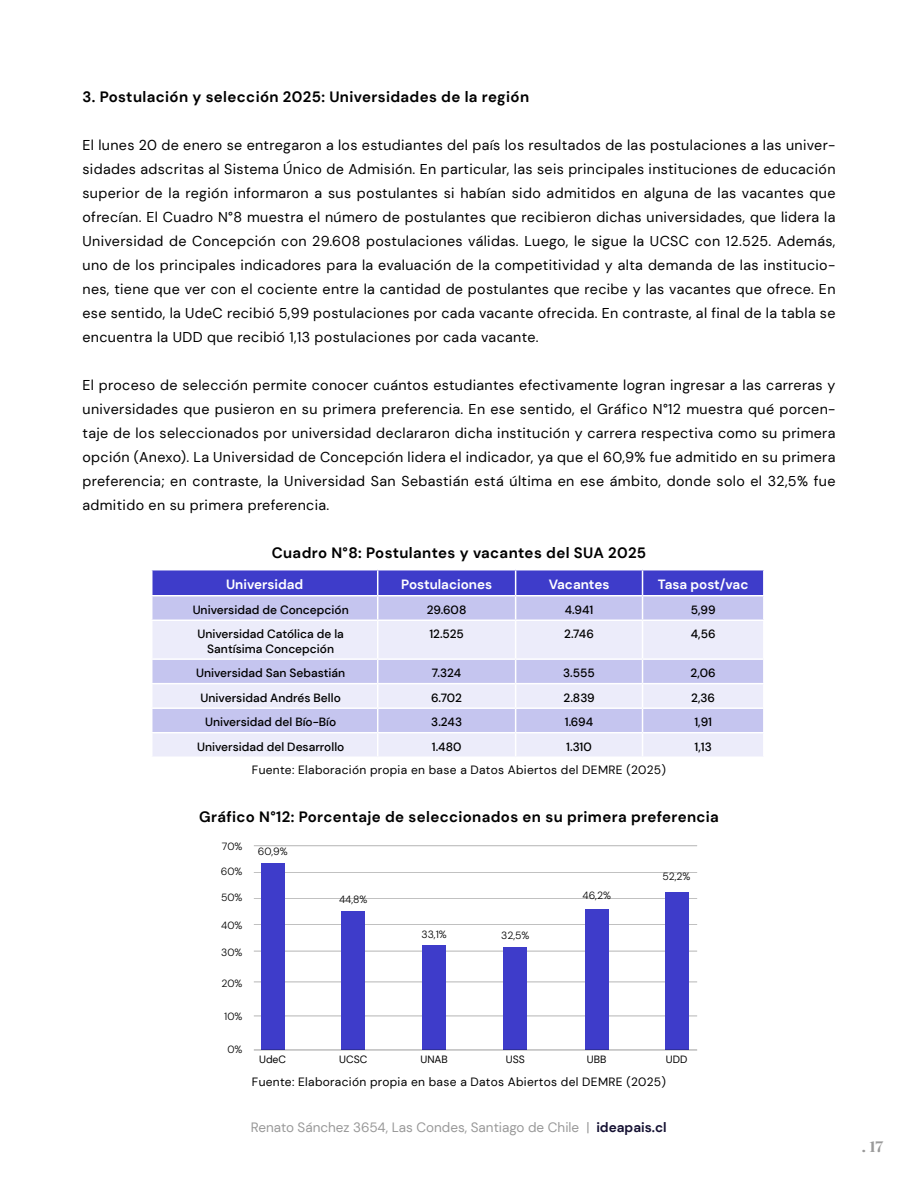
<style>
.page{position:relative;width:918px;height:1188px;background:#fff}
.page>*{position:absolute;margin:0;border:0;box-sizing:border-box;transform-origin:0 0}
.t1{font:700 15px "DM Sans";letter-spacing:.025em;color:#000}
.t2{font:800 15px "Playfair Display";color:#999}
.t3{font:14.25px/24px "DM Sans";letter-spacing:.025em;color:#000;text-align:justify}
.t4{font:13.5px "DM Sans";color:#999}
.t5{font:700 13.5px "DM Sans";color:#fff}
.t6{font:500 12px/14.2px "DM Sans";color:#000;text-align:center}
.t7{font:12px "DM Sans";letter-spacing:.025em;color:#000}
.t8{font:300 10.5px "DM Sans";color:#000}
.t9{font:10.5px "DM Sans";color:#000}
.s1{font-weight:700;color:#161233}
</style>
<div class="page">
<svg style="left:152px;top:621px;width:611px;height:135px;background:#dedef6"></svg>
<svg style="left:151px;top:570px;width:613px;height:50px;background:#8685dd"></svg>
<hr style="left:763px;top:596px;width:2px;height:24px;background:#fff">
<hr style="left:377px;top:621px;width:1px;height:37px;background:#fff">
<hr style="left:515px;top:621px;width:1px;height:37px;background:#fff">
<hr style="left:642px;top:621px;width:1px;height:37px;background:#fff">
<hr style="left:151px;top:658px;width:227px;height:2px;background:#fff">
<hr style="left:378px;top:658px;width:138px;height:2px;background:#fff">
<hr style="left:516px;top:658px;width:127px;height:2px;background:#fff">
<hr style="left:643px;top:658px;width:122px;height:2px;background:#fff">
<hr style="left:151px;top:683px;width:227px;height:1px;background:#fff">
<hr style="left:378px;top:683px;width:138px;height:1px;background:#fff">
<hr style="left:516px;top:683px;width:127px;height:1px;background:#fff">
<hr style="left:643px;top:683px;width:122px;height:1px;background:#fff">
<hr style="left:151px;top:707px;width:227px;height:2px;background:#fff">
<hr style="left:378px;top:707px;width:138px;height:2px;background:#fff">
<svg style="left:377px;top:660px;width:1px;height:96px"></svg>
<hr style="left:516px;top:707px;width:127px;height:2px;background:#fff">
<svg style="left:515px;top:660px;width:1px;height:96px"></svg>
<hr style="left:643px;top:707px;width:122px;height:2px;background:#fff">
<svg style="left:642px;top:660px;width:1px;height:96px"></svg>
<hr style="left:151px;top:732px;width:227px;height:1px;background:#fff">
<hr style="left:378px;top:732px;width:138px;height:1px;background:#fff">
<hr style="left:516px;top:732px;width:127px;height:1px;background:#fff">
<hr style="left:643px;top:732px;width:122px;height:1px;background:#fff">
<hr style="left:254px;top:1016px;width:443px;height:1px;background:#000">
<hr style="left:254px;top:982px;width:443px;height:1px;background:#000">
<hr style="left:254px;top:951px;width:443px;height:1px;background:#000">
<hr style="left:254px;top:924px;width:443px;height:1px;background:#000">
<hr style="left:254px;top:898px;width:443px;height:1px;background:#000">
<hr style="left:254px;top:872px;width:443px;height:1px;background:#000">
<hr style="left:254px;top:845px;width:443px;height:1px;background:#000">
<div style="left:261px;top:864px;width:23px;height:186px;background:#3e3cca"></div>
<div style="left:342px;top:911px;width:23px;height:139px;background:#3e3cca"></div>
<div style="left:423px;top:945px;width:23px;height:105px;background:#3e3cca"></div>
<div style="left:504px;top:947px;width:23px;height:103px;background:#3e3cca"></div>
<div style="left:585px;top:909px;width:23px;height:141px;background:#3e3cca"></div>
<div style="left:665px;top:892px;width:23px;height:158px;background:#3e3cca"></div>
<hr style="left:254px;top:1049px;width:443px;height:2px;background:#000">
<p class="t1" style="left:83px;top:87px;width:448px">3. Postulación y selección 2025: Universidades de la región</p>
<p class="t3" style="left:82px;top:133px;width:755px">El lunes 20 de enero se entregaron a los estudiantes del país los resultados de las postulaciones a las univer&shy;sidades adscritas al Sistema Único de Admisión. En particular, las seis principales instituciones de educación superior de la región informaron a sus postulantes si habían sido admitidos en alguna de las vacantes que ofrecían. El Cuadro N°8 muestra el número de postulantes que recibieron dichas universidades, que lidera la Universidad de Concepción con 29.608 postulaciones válidas. Luego, le sigue la UCSC con 12.525. Además, uno de los principales indicadores para la evaluación de la competitividad y alta demanda de las institucio&shy;nes, tiene que ver con el cociente entre la cantidad de postulantes que recibe y las vacantes que ofrece. En ese sentido, la UdeC recibió 5,99 postulaciones por cada vacante ofrecida. En contraste, al final de la tabla se encuentra la UDD que recibió 1,13 postulaciones por cada vacante.</p>
<p class="t3" style="left:82px;top:373px;width:755px">El proceso de selección permite conocer cuántos estudiantes efectivamente logran ingresar a las carreras y universidades que pusieron en su primera preferencia. En ese sentido, el Gráfico N°12 muestra qué porcen&shy;taje de los seleccionados por universidad declararon dicha institución y carrera respectiva como su primera opción (Anexo). La Universidad de Concepción lidera el indicador, ya que el 60,9% fue admitido en su primera preferencia; en contraste, la Universidad San Sebastián está última en ese ámbito, donde solo el 32,5% fue admitido en su primera preferencia.</p>
<p class="t1" style="left:272px;top:543px;width:376px">Cuadro N°8: Postulantes y vacantes del SUA 2025</p>
<p class="t5" style="left:226px;top:576px;width:79px">Universidad</p>
<p class="t5" style="left:401px;top:576px;width:92px">Postulaciones</p>
<p class="t5" style="left:549px;top:576px;width:62px">Vacantes</p>
<p class="t5" style="left:658px;top:576px;width:92px">Tasa post/vac</p>
<p class="t6" style="left:193px;top:603px;width:158px">Universidad de Concepción</p>
<p class="t6" style="left:427px;top:603px;width:41px">29.608</p>
<p class="t6" style="left:565px;top:603px;width:30px">4.941</p>
<p class="t6" style="left:691px;top:603px;width:26px">5,99</p>
<p class="t6" style="left:197px;top:627px;width:148px">Universidad Católica de la<br>Santísima Concepción</p>
<p class="t6" style="left:429px;top:627px;width:36px">12.525</p>
<p class="t6" style="left:564px;top:627px;width:31px">2.746</p>
<p class="t6" style="left:691px;top:627px;width:26px">4,56</p>
<p class="t6" style="left:196px;top:666px;width:151px">Universidad San Sebastián</p>
<p class="t6" style="left:432px;top:666px;width:31px">7.324</p>
<p class="t6" style="left:563px;top:666px;width:33px">3.555</p>
<p class="t6" style="left:691px;top:666px;width:27px">2,06</p>
<p class="t6" style="left:201px;top:690px;width:142px">Universidad Andrés Bello</p>
<p class="t6" style="left:431px;top:690px;width:32px">6.702</p>
<p class="t6" style="left:564px;top:690px;width:33px">2.839</p>
<p class="t6" style="left:691px;top:690px;width:25px">2,36</p>
<p class="t6" style="left:205px;top:715px;width:133px">Universidad del Bío-Bío</p>
<p class="t6" style="left:431px;top:715px;width:32px">3.243</p>
<p class="t6" style="left:565px;top:715px;width:30px">1.694</p>
<p class="t6" style="left:694px;top:715px;width:19px">1,91</p>
<p class="t6" style="left:197px;top:740px;width:149px">Universidad del Desarrollo</p>
<p class="t6" style="left:432px;top:740px;width:31px">1.480</p>
<p class="t6" style="left:566px;top:740px;width:27px">1.310</p>
<p class="t6" style="left:695px;top:740px;width:19px">1,13</p>
<p class="t7" style="left:252px;top:762px;width:416px">Fuente: Elaboración propia en base a Datos Abiertos del DEMRE (2025)</p>
<p class="t1" style="left:199px;top:807px;width:521px">Gráfico N°12: Porcentaje de seleccionados en su primera preferencia</p>
<p class="t8" style="left:222px;top:840px;width:22px">70%</p>
<p class="t8" style="left:221px;top:865px;width:23px">60%</p>
<p class="t8" style="left:221px;top:891px;width:23px">50%</p>
<p class="t8" style="left:221px;top:919px;width:23px">40%</p>
<p class="t8" style="left:221px;top:946px;width:23px">30%</p>
<p class="t8" style="left:221px;top:977px;width:23px">20%</p>
<p class="t8" style="left:224px;top:1010px;width:20px">10%</p>
<p class="t8" style="left:227px;top:1042px;width:17px">0%</p>
<p class="t8" style="left:258px;top:845px;width:31px">60,9%</p>
<p class="t8" style="left:339px;top:893px;width:30px">44,8%</p>
<p class="t9" style="left:259px;top:1053px;width:29px">UdeC</p>
<p class="t9" style="left:339px;top:1053px;width:30px">UCSC</p>
<p class="t8" style="left:422px;top:927px;width:27px">33,1%</p>
<p class="t9" style="left:420px;top:1053px;width:29px">UNAB</p>
<p class="t8" style="left:501px;top:929px;width:30px">32,5%</p>
<p class="t9" style="left:506px;top:1053px;width:21px">USS</p>
<p class="t8" style="left:582px;top:889px;width:30px">46,2%</p>
<p class="t8" style="left:663px;top:870px;width:30px">52,2%</p>
<p class="t9" style="left:587px;top:1053px;width:21px">UBB</p>
<p class="t9" style="left:666px;top:1053px;width:23px">UDD</p>
<p class="t7" style="left:252px;top:1074px;width:416px">Fuente: Elaboración propia en base a Datos Abiertos del DEMRE (2025)</p>
<p class="t4" style="left:251px;top:1118px;width:417px">Renato Sánchez 3654, Las Condes, Santiago de Chile | <span class="s1">ideapais.cl</span></p>
<p class="t2" style="left:862px;top:1135px;width:23px">. 17</p>
</div>
